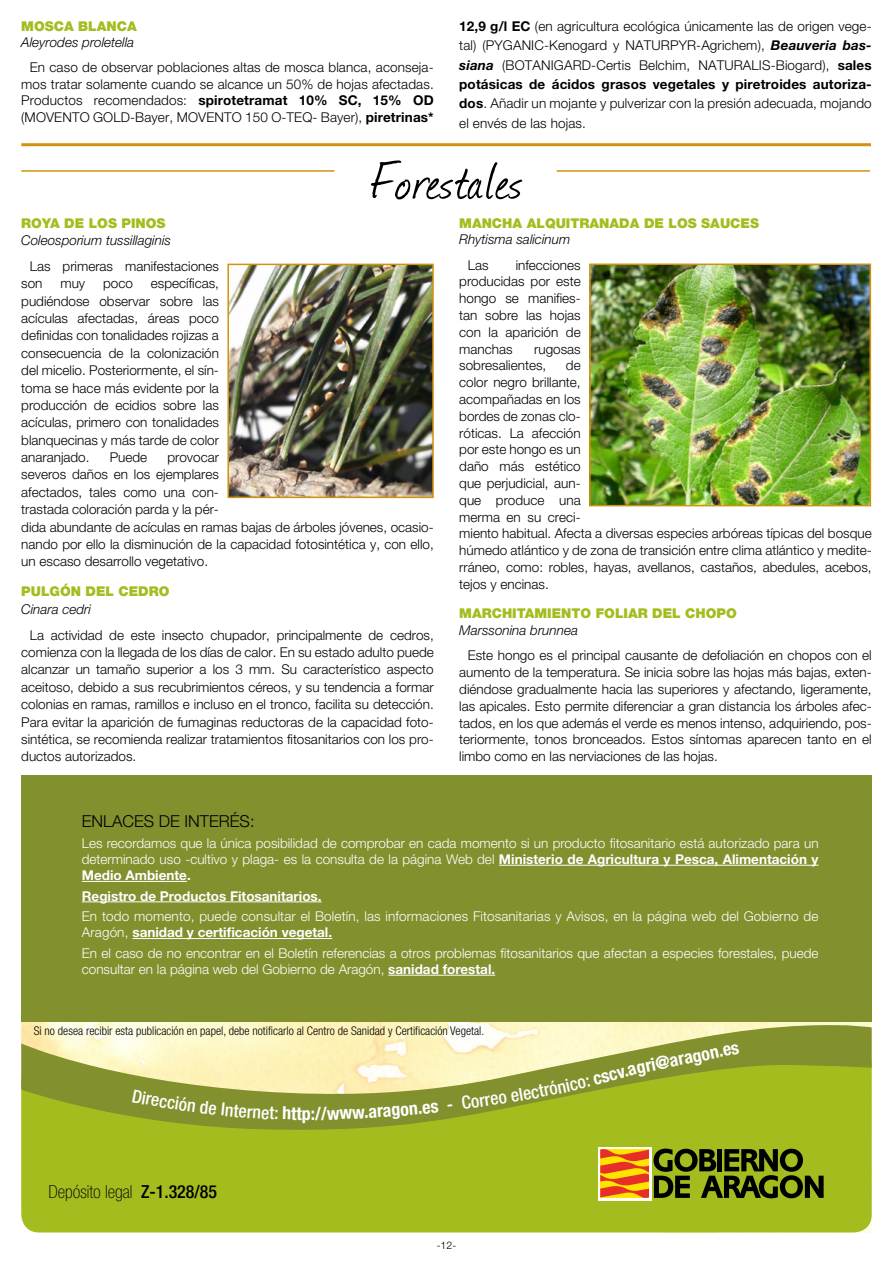
<style>
.page{position:relative;width:893px;height:1263px;background:#fff}
.page>*{position:absolute;margin:0;border:0;box-sizing:border-box;transform-origin:0 0}
.t1{font:60px "Journal";letter-spacing:.005em;color:#000}
.t2{font:100 condensed 18px "Helvetica Neue";color:#000}
.t3{font:700 condensed 18px "Helvetica Neue";color:#fff}
.t4{font:500 condensed 18px "Helvetica Neue";color:#fff}
.t5{font:300 16.5px "Helvetica Neue LT Std";color:#000}
.t6{font:300 13.5px/16.8px "Helvetica Neue LT Std";color:#000;text-align:justify}
.t7{font:300 13.5px/16.2px "Helvetica Neue LT Std";color:#fff}
.t8{font:900 13.5px "Helvetica Neue LT Std";color:#a5bc1e}
.t9{font:italic 300 13.5px "Helvetica Neue LT Std";color:#000}
.t10{font:700 13.5px "Helvetica Neue LT Std";color:#fff}
.t11{font:300 condensed 12px "Helvetica Neue";color:#000}
.t12{font:300 10.5px "Helvetica Neue LT Std";color:#000}
.s1{font-weight:700}
.s2{font-weight:700;font-style:italic}
.s3{font-weight:500}
</style>
<div class="page">
<img style="left:230px;top:267px;width:201px;height:228px">
<div style="left:227px;top:264px;width:207px;height:234px;border:2px solid #d1920d"></div>
<img style="left:592px;top:266px;width:276px;height:237px">
<div style="left:589px;top:263px;width:282px;height:243px;border:2px solid #d1920d"></div>
<hr style="left:21px;top:143px;width:850px;height:3px;background:#d1920d">
<hr style="left:21px;top:170px;width:313px;height:2px;background:#d1920d">
<hr style="left:557px;top:170px;width:313px;height:2px;background:#d1920d">
<div style="left:21px;top:1132px;width:851px;height:100px;background:#a5bc1e"></div>
<svg style="left:21px;top:1024px;width:851px;height:108px;background:#c2c96a"></svg>
<div style="left:598px;top:1147px;width:53px;height:53px;background:#fff"></div>
<svg style="left:600px;top:1148px;width:224px;height:50px;background:#7b6c14"></svg>
<div style="left:21px;top:775px;width:851px;height:247px;background:#82902e"></div>
<hr style="left:499px;top:865px;width:320px;height:1px;background:#fff">
<hr style="left:82px;top:881px;width:105px;height:1px;background:#fff">
<hr style="left:82px;top:901px;width:240px;height:1px;background:#fff">
<hr style="left:132px;top:938px;width:200px;height:1px;background:#fff">
<hr style="left:388px;top:975px;width:107px;height:1px;background:#fff">
<div style="left:132px;top:1089px;width:170px;height:31px;background:#82902e"></div>
<div style="left:315px;top:1102px;width:124px;height:18px;background:#82902e"></div>
<svg style="left:448px;top:1093px;width:59px;height:16px"></svg>
<svg style="left:538px;top:1064px;width:99px;height:33px;background:#8a9a2f"></svg>
<p class="t8" style="left:21px;top:18px;width:117px">MOSCA BLANCA</p>
<p class="t9" style="left:21px;top:35px;width:115px">Aleyrodes proletella</p>
<p class="t6" style="left:21px;top:59px;width:414px;text-indent:9px">En caso de observar poblaciones altas de mosca blanca, aconseja&shy;mos tratar solamente cuando se alcance un 50% de hojas afectadas.<br>Productos recomendados: <span class="s1">spirotetramat 10% SC, 15% OD </span>(MOVENTO GOLD-Bayer, MOVENTO 150 O-TEQ- Bayer), <span class="s1">piretrinas*</span></p>
<p class="t6" style="left:459px;top:16px;width:414px;line-height:19.4px"><span class="s1">12,9 g/l EC</span> (en agricultura ecológica únicamente las de origen vege&shy;tal) (PYGANIC-Kenogard y NATURPYR-Agrichem), <span class="s2">Beauveria bas&shy;siana</span> (BOTANIGARD-Certis Belchim, NATURALIS-Biogard), <span class="s1">sales potásicas de ácidos grasos vegetales y piretroides autoriza&shy;dos</span>. Añadir un mojante y pulverizar con la presión adecuada, mojando el envés de las hojas.</p>
<h1 class="t1" style="left:370px;top:140px;width:154px">Forestales</h1>
<p class="t8" style="left:21px;top:215px;width:146px">ROYA DE LOS PINOS</p>
<p class="t9" style="left:21px;top:232px;width:151px">Coleosporium tussillaginis</p>
<p class="t6" style="left:21px;top:257px;width:199px;line-height:17.4px;text-indent:9px">Las primeras manifestaciones son</p>
<p class="t6" style="left:21px;top:274px;width:199px;line-height:17.4px;text-indent:130px">específicas, pudiéndose observar sobre las acículas afectadas, áreas poco definidas con tonalidades rojizas a consecuencia de la colonización del micelio. Posteriormente, el sín&shy;toma se hace más evidente por la producción de ecidios sobre las acículas, primero con tonalidades blanquecinas y más tarde de color anaranjado.</p>
<p class="t6" style="left:60px;top:275px;width:26px">muy</p>
<p class="t6" style="left:103px;top:275px;width:31px">poco</p>
<p class="t6" style="left:110px;top:448px;width:39px">Puede</p>
<p class="t6" style="left:21px;top:448px;width:414px;line-height:17.4px;text-align:left;text-indent:146px">provocar<br>severos daños en los ejemplares<br>afectados, tales como una con-<br>trastada coloración parda y la pér-<br>dida abundante de acículas en ramas bajas de árboles jóvenes, ocasio&shy;nando por ello la disminución de la capacidad fotosintética y, con ello, un escaso desarrollo vegetativo.</p>
<p class="t8" style="left:21px;top:583px;width:150px">PULGÓN DEL CEDRO</p>
<p class="t9" style="left:21px;top:601px;width:71px">Cinara cedri</p>
<p class="t6" style="left:21px;top:626px;width:414px;line-height:17.4px;text-indent:9px">La actividad de este insecto chupador, principalmente de cedros, comienza con la llegada de los días de calor. En su estado adulto puede alcanzar un tamaño superior a los 3 mm. Su característico aspecto aceitoso, debido a sus recubrimientos céreos, y su tendencia a formar colonias en ramas, ramillos e incluso en el tronco, facilita su detección.<br>Para evitar la aparición de fumaginas reductoras de la capacidad foto&shy;sintética, se recomienda realizar tratamientos fitosanitarios con los pro&shy;ductos autorizados.</p>
<p class="t8" style="left:459px;top:215px;width:301px">MANCHA ALQUITRANADA DE LOS SAUCES</p>
<p class="t9" style="left:459px;top:231px;width:112px">Rhytisma salicinum</p>
<p class="t6" style="left:468px;top:256px;width:22px">Las</p>
<p class="t6" style="left:459px;top:256px;width:123px;text-indent:56px">infecciones producidas por este hongo se manifies&shy;tan sobre las hojas con la aparición de manchas</p>
<p class="t6" style="left:459px;top:340px;width:123px;text-indent:75px">rugosas sobresalientes,</p>
<p class="t6" style="left:459px;top:357px;width:414px;text-align:left;text-indent:107px">de<br>color negro brillante,<br>acompañadas en los<br>bordes de zonas clo-<br>róticas. La afección<br>por este hongo es un<br>daño más estético<br>que perjudicial, aun-<br>que produce una<br>merma en su creci-<br>miento habitual. Afecta a diversas especies arbóreas típicas del bosque húmedo atlántico y de zona de transición entre clima atlántico y medite&shy;rráneo, como: robles, hayas, avellanos, castaños, abedules, acebos, tejos y encinas.</p>
<p class="t8" style="left:459px;top:605px;width:279px">MARCHITAMIENTO FOLIAR DEL CHOPO</p>
<p class="t9" style="left:459px;top:622px;width:120px">Marssonina brunnea</p>
<p class="t6" style="left:459px;top:647px;width:414px;text-indent:9px">Este hongo es el principal causante de defoliación en chopos con el aumento de la temperatura. Se inicia sobre las hojas más bajas, exten&shy;diéndose gradualmente hacia las superiores y afectando, ligeramente, las apicales. Esto permite diferenciar a gran distancia los árboles afec&shy;tados, en los que además el verde es menos intenso, adquiriendo, pos&shy;teriormente, tonos bronceados. Estos síntomas aparecen tanto en el limbo como en las nerviaciones de las hojas.</p>
<p class="t5" style="left:82px;top:811px;width:174px">ENLACES DE INTERÉS:</p>
<p class="t7" style="left:82px;top:834px;width:738px;text-align:justify">Les recordamos que la única posibilidad de comprobar en cada momento si un producto fitosanitario está autorizado para un determinado uso -cultivo y plaga- es la consulta de la página Web del <span class="s1">Ministerio de Agricultura y Pesca, Alimentación y Medio Ambiente.</span></p>
<p class="t10" style="left:82px;top:887px;width:241px">Registro de Productos Fitosanitarios.</p>
<p class="t7" style="left:82px;top:908px;width:738px">En todo momento, puede consultar el Boletín, las informaciones Fitosanitarias y Avisos, en la página web del Gobierno de<br>Aragón, <span class="s1">sanidad y certificación vegetal.</span></p>
<p class="t7" style="left:82px;top:944px;width:738px">En el caso de no encontrar en el Boletín referencias a otros problemas fitosanitarios que afectan a especies forestales, puede consultar en la página web del Gobierno de Aragón, <span class="s1">sanidad forestal.</span></p>
<p class="t11" style="left:34px;top:1024px;width:452px">Si no desea recibir esta publicación en papel, debe notificarlo al Centro de Sanidad y Certificación Vegetal.</p>
<h2 class="t2" style="left:48px;top:1182px;width:170px">Depósito legal <span class="s3">Z-1.328/85</span></h2>
<h2 class="t3" style="left:302px;top:1102px;width:15px">p:</h2>
<p class="t12" style="left:437px;top:1239px;width:21px">-12-</p>
<h2 class="t4" style="left:509px;top:1085px;width:30px;rotate:-10deg">elec</h2>
<h2 class="t3" style="left:634px;top:1057px;width:106px;rotate:-12deg">gri@aragon.es</h2>
</div>
